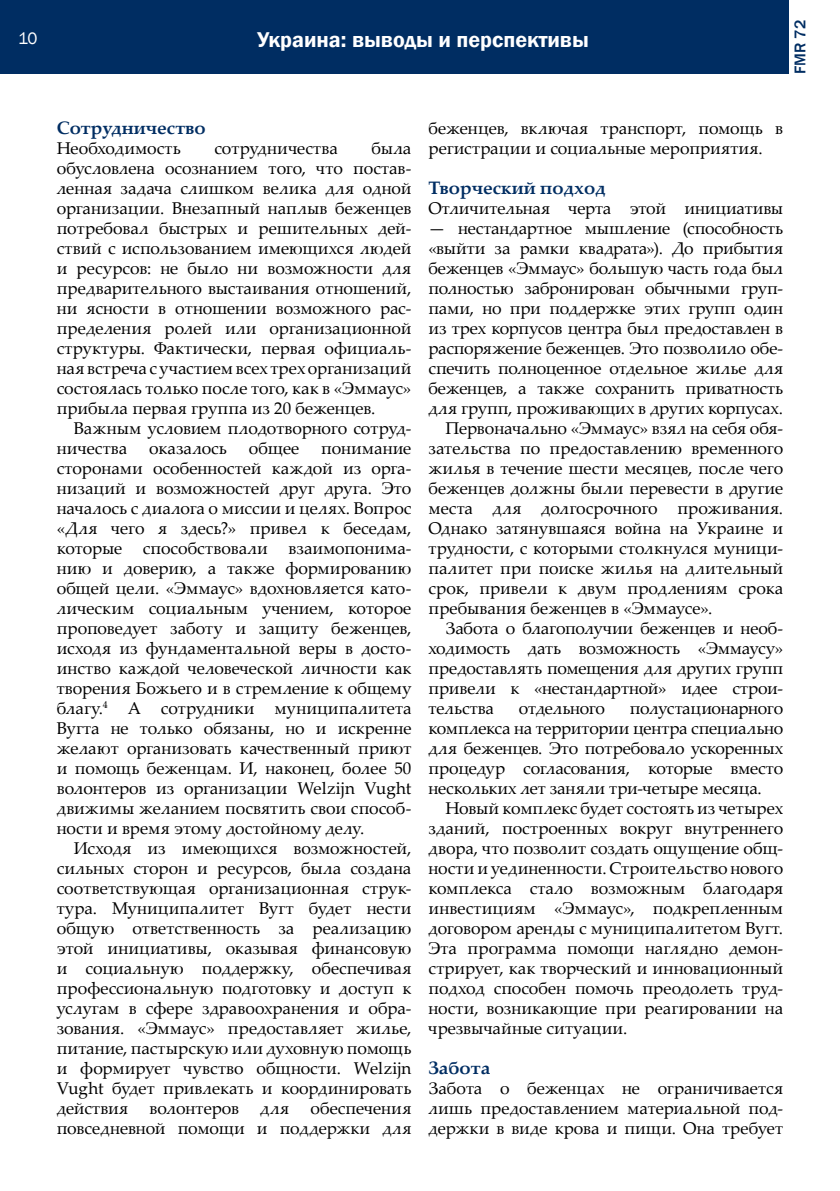
<style>
.page{position:relative;width:840px;height:1191px;background:#fff}
.page>*{position:absolute;margin:0;border:0;box-sizing:border-box;transform-origin:0 0}
.t1{font:600 22px "Franklin Gothic";color:#fff}
.t2{font:700 18px "Palatino Linotype";color:#002d62}
.t3{font:17px/20px "Palatino Linotype";letter-spacing:-.005em;color:#000;text-align:justify}
.t4{font:17px "Franklin Gothic";color:#fff}
.t5{font:500 16px "Franklin Gothic";color:#002d62}
</style>
<div class="page">
<div style="left:0;top:0;width:788px;height:74px;background:#002d62"></div>
<p class="t4" style="left:18px;top:27px;width:21px">10</p>
<p class="t1" style="left:257px;top:27px;width:333px">Украина: выводы и перспективы</p>
<p class="t5" style="left:789px;top:74px;width:55px;rotate:-90deg">FMR 72</p>
<p class="t2" style="left:57px;top:115px;width:150px">Сотрудничество</p>
<p class="t3" style="left:57px;top:137px;width:125px">Необходимость</p>
<p class="t3" style="left:214px;top:137px;width:125px">сотрудничества</p>
<p class="t3" style="left:57px;top:137px;width:356px;text-indent:314px">была обусловлена осознанием того, что постав&shy;ленная задача слишком велика для одной организации. Внезапный наплыв беженцев потребовал быстрых и решительных дей&shy;ствий с использованием имеющихся людей и ресурсов: не было ни возможности для предварительного выстаивания отношений, ни ясности в отношении возможного рас&shy;пределения ролей или организационной структуры. Фактически, первая официаль&shy;ная встреча с участием всех трех организаций состоялась только после того, как в «Эммаус» прибыла первая группа из 20 беженцев.</p>
<p class="t3" style="left:57px;top:417px;width:356px;text-indent:17px">Важным условием плодотворного сотруд&shy;ничества</p>
<p class="t3" style="left:149px;top:437px;width:79px">оказалось</p>
<p class="t3" style="left:249px;top:437px;width:52px">общее</p>
<p class="t3" style="left:57px;top:437px;width:356px;text-indent:264px">понимание сторонами особенностей каждой из орга&shy;низаций и возможностей друг друга. Это началось с диалога о миссии и целях. Вопрос «Для чего я здесь?» привел к беседам, которые способствовали взаимопонима&shy;нию и доверию, а также формированию общей цели. «Эммаус» вдохновляется като&shy;лическим социальным учением, которое проповедует заботу и защиту беженцев, исходя из фундаментальной веры в досто&shy;инство каждой человеческой личности как творения Божьего и в стремление к общему благу.<sup>4</sup> А сотрудники муниципалитета Вугта не только обязаны, но и искренне желают организовать качественный приют и помощь беженцам. И, наконец, более 50 волонтеров из организации Welzijn Vught движимы желанием посвятить свои способ&shy;ности и время этому достойному делу.</p>
<p class="t3" style="left:57px;top:837px;width:356px;text-indent:17px">Исходя из имеющихся возможностей, сильных сторон и ресурсов, была создана соответствующая организационная струк&shy;тура. Муниципалитет Вугт будет нести общую ответственность за реализацию этой инициативы, оказывая финансовую и социальную поддержку, обеспечивая профессиональную подготовку и доступ к услугам в сфере здравоохранения и обра&shy;зования. «Эммаус» предоставляет жилье, питание, пастырскую или духовную помощь и формирует чувство общности. Welzijn Vught будет привлекать и координировать действия волонтеров для обеспечения повседневной помощи и поддержки для</p>
<p class="t3" style="left:428px;top:117px;width:356px">беженцев, включая транспорт, помощь в регистрации и социальные мероприятия.</p>
<p class="t2" style="left:428px;top:175px;width:179px">Творческий подход</p>
<p class="t3" style="left:428px;top:197px;width:356px">Отличительная черта этой инициативы</p>
<p class="t3" style="left:428px;top:217px;width:356px">— нестандартное мышление (способность</p>
<p class="t3" style="left:428px;top:237px;width:356px">«выйти за рамки квадрата»). До прибытия</p>
<p class="t3" style="left:428px;top:257px;width:356px">беженцев «Эммаус» большую часть года был</p>
<p class="t3" style="left:428px;top:277px;width:356px">полностью забронирован обычными груп-</p>
<p class="t3" style="left:428px;top:297px;width:356px">пами, но при поддержке этих групп один</p>
<p class="t3" style="left:428px;top:317px;width:356px">из трех корпусов центра был предоставлен в</p>
<p class="t3" style="left:428px;top:337px;width:356px">распоряжение беженцев. Это позволило обе-</p>
<p class="t3" style="left:428px;top:357px;width:356px">спечить полноценное отдельное жилье для</p>
<p class="t3" style="left:428px;top:377px;width:356px">беженцев, а также сохранить приватность</p>
<p class="t3" style="left:428px;top:397px;width:356px">для групп, проживающих в других корпусах.</p>
<p class="t3" style="left:445px;top:417px;width:339px">Первоначально «Эммаус» взял на себя обя-</p>
<p class="t3" style="left:428px;top:437px;width:356px">зательства по предоставлению временного</p>
<p class="t3" style="left:428px;top:457px;width:356px">жилья в течение шести месяцев, после чего</p>
<p class="t3" style="left:428px;top:477px;width:356px">беженцев должны были перевести в другие</p>
<p class="t3" style="left:428px;top:497px;width:356px">места для долгосрочного проживания.</p>
<p class="t3" style="left:428px;top:517px;width:356px">Однако затянувшаяся война на Украине и</p>
<p class="t3" style="left:428px;top:537px;width:356px">трудности, с которыми столкнулся муници-</p>
<p class="t3" style="left:428px;top:557px;width:356px">палитет при поиске жилья на длительный</p>
<p class="t3" style="left:428px;top:577px;width:356px">срок, привели к двум продлениям срока</p>
<p class="t3" style="left:428px;top:597px;width:285px">пребывания беженцев в «Эммаусе».</p>
<p class="t3" style="left:445px;top:617px;width:339px">Забота о благополучии беженцев и необ-</p>
<p class="t3" style="left:428px;top:637px;width:356px">ходимость дать возможность «Эммаусу»</p>
<p class="t3" style="left:428px;top:657px;width:356px">предоставлять помещения для других групп</p>
<p class="t3" style="left:428px;top:677px;width:356px">привели к «нестандартной» идее строи-</p>
<p class="t3" style="left:428px;top:697px;width:67px">тельства</p>
<p class="t3" style="left:518px;top:697px;width:88px">отдельного</p>
<p class="t3" style="left:428px;top:697px;width:356px;text-indent:201px">полустационарного комплекса на территории центра специально для беженцев. Это потребовало ускоренных процедур согласования, которые вместо нескольких лет заняли три-четыре месяца.</p>
<p class="t3" style="left:428px;top:797px;width:356px;text-indent:17px">Новый комплекс будет состоять из четырех зданий, построенных вокруг внутреннего двора, что позволит создать ощущение общ&shy;ности и уединенности. Строительство нового комплекса стало возможным благодаря инвестициям «Эммаус», подкрепленным договором аренды с муниципалитетом Вугт.<br>Эта программа помощи наглядно демон&shy;стрирует, как творческий и инновационный подход способен помочь преодолеть труд&shy;ности, возникающие при реагировании на чрезвычайные ситуации.</p>
<p class="t2" style="left:428px;top:1055px;width:63px">Забота</p>
<p class="t3" style="left:428px;top:1077px;width:356px">Забота о беженцах не ограничивается лишь предоставлением материальной под&shy;держки в виде крова и пищи. Она требует</p>
</div>
